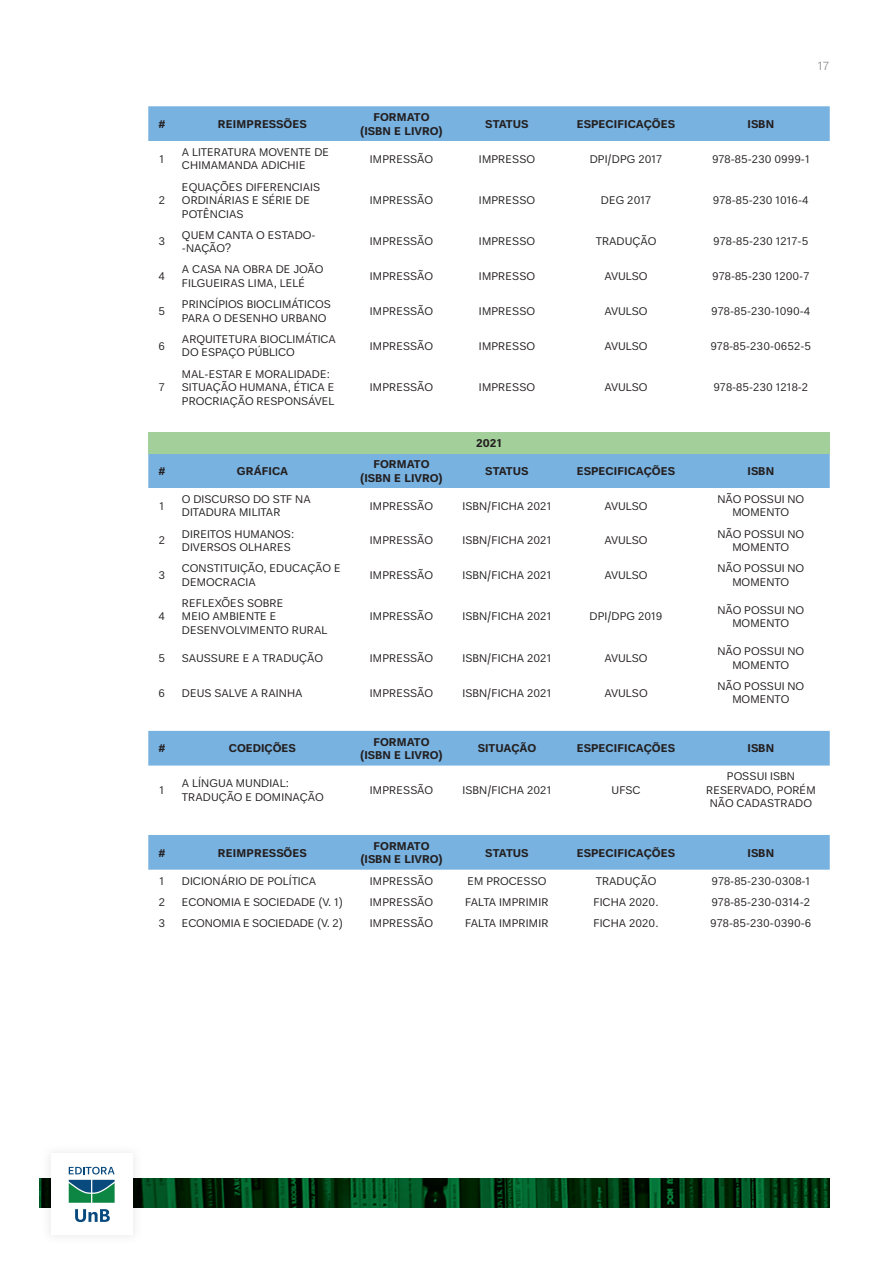
<style>
.page{position:relative;width:893px;height:1263px;background:#fff}
.page>*{position:absolute;margin:0;border:0;box-sizing:border-box;transform-origin:0 0}
.t1{font:12px "Un B Pro";color:#939598}
.t2{font:11.25px/13.5px "Un B Pro";color:#231f20}
.t3{font:700 11.25px/13.5px "Un B Pro";color:#231f20;text-align:center}
</style>
<div class="page">
<img style="left:39px;top:1178px;width:790px;height:30px">
<img style="left:41px;top:1152px;width:102px;height:85px">
<img style="left:41px;top:1178px;width:102px;height:1px">
<div style="left:51px;top:1154px;width:82px;height:81px;background:#fff"></div>
<svg style="left:69px;top:1167px;width:46px;height:7px"></svg>
<svg style="left:75px;top:1209px;width:35px;height:13px"></svg>
<svg style="left:69px;top:1180px;width:46px;height:23px"></svg>
<svg style="left:148px;top:106px;width:682px;height:764px"></svg>
<div style="left:148px;top:432px;width:682px;height:21px;background:#a3cf9a"></div>
<p class="t1" style="left:818px;top:58px;width:13px">17</p>
<p class="t3" style="left:159px;top:117px;width:8px">#</p>
<p class="t3" style="left:218px;top:117px;width:90px">REIMPRESSÕES</p>
<p class="t3" style="left:360px;top:110px;width:84px">FORMATO (ISBN E LIVRO)</p>
<p class="t3" style="left:485px;top:117px;width:45px">STATUS</p>
<p class="t3" style="left:577px;top:117px;width:100px">ESPECIFICAÇÕES</p>
<p class="t3" style="left:748px;top:117px;width:28px">ISBN</p>
<p class="t2" style="left:160px;top:152px;width:6px">1</p>
<p class="t2" style="left:182px;top:145px;width:149px">A LITERATURA MOVENTE DE<br>CHIMAMANDA ADICHIE</p>
<p class="t2" style="left:370px;top:152px;width:65px">IMPRESSÃO</p>
<p class="t2" style="left:479px;top:152px;width:58px">IMPRESSO</p>
<p class="t2" style="left:590px;top:152px;width:74px">DPI/DPG 2017</p>
<p class="t2" style="left:712px;top:152px;width:99px">978-85-230 0999-1</p>
<p class="t2" style="left:159px;top:193px;width:8px">2</p>
<p class="t2" style="left:182px;top:180px;width:140px">EQUAÇÕES DIFERENCIAIS<br>ORDINÁRIAS E SÉRIE DE<br>POTÊNCIAS</p>
<p class="t2" style="left:370px;top:193px;width:65px">IMPRESSÃO</p>
<p class="t2" style="left:479px;top:193px;width:58px">IMPRESSO</p>
<p class="t2" style="left:601px;top:193px;width:52px">DEG 2017</p>
<p class="t2" style="left:713px;top:193px;width:97px">978-85-230 1016-4</p>
<p class="t2" style="left:159px;top:235px;width:8px">3</p>
<p class="t2" style="left:182px;top:228px;width:135px">QUEM CANTA O ESTADO--NAÇÃO?</p>
<p class="t2" style="left:370px;top:235px;width:65px">IMPRESSÃO</p>
<p class="t2" style="left:479px;top:235px;width:58px">IMPRESSO</p>
<p class="t2" style="left:596px;top:235px;width:62px">TRADUÇÃO</p>
<p class="t2" style="left:713px;top:235px;width:97px">978-85-230 1217-5</p>
<p class="t2" style="left:159px;top:270px;width:8px">4</p>
<p class="t2" style="left:182px;top:263px;width:143px">A CASA NA OBRA DE JOÃO<br>FILGUEIRAS LIMA, LELÉ</p>
<p class="t2" style="left:370px;top:270px;width:65px">IMPRESSÃO</p>
<p class="t2" style="left:479px;top:270px;width:58px">IMPRESSO</p>
<p class="t2" style="left:604px;top:270px;width:45px">AVULSO</p>
<p class="t2" style="left:712px;top:270px;width:99px">978-85-230 1200-7</p>
<p class="t2" style="left:159px;top:304px;width:8px">5</p>
<p class="t2" style="left:182px;top:297px;width:150px">PRINCÍPIOS BIOCLIMÁTICOS<br>PARA O DESENHO URBANO</p>
<p class="t2" style="left:370px;top:304px;width:65px">IMPRESSÃO</p>
<p class="t2" style="left:479px;top:304px;width:58px">IMPRESSO</p>
<p class="t2" style="left:604px;top:304px;width:45px">AVULSO</p>
<p class="t2" style="left:711px;top:304px;width:101px">978-85-230-1090-4</p>
<p class="t2" style="left:159px;top:339px;width:8px">6</p>
<p class="t2" style="left:182px;top:332px;width:155px">ARQUITETURA BIOCLIMÁTICA<br>DO ESPAÇO PÚBLICO</p>
<p class="t2" style="left:370px;top:339px;width:65px">IMPRESSÃO</p>
<p class="t2" style="left:479px;top:339px;width:58px">IMPRESSO</p>
<p class="t2" style="left:604px;top:339px;width:45px">AVULSO</p>
<p class="t2" style="left:710px;top:339px;width:102px">978-85-230-0652-5</p>
<p class="t2" style="left:159px;top:380px;width:8px">7</p>
<p class="t2" style="left:182px;top:367px;width:154px">MAL-ESTAR E MORALIDADE:<br>SITUAÇÃO HUMANA, ÉTICA E<br>PROCRIAÇÃO RESPONSÁVEL</p>
<p class="t2" style="left:370px;top:380px;width:65px">IMPRESSÃO</p>
<p class="t2" style="left:479px;top:380px;width:58px">IMPRESSO</p>
<p class="t2" style="left:604px;top:380px;width:45px">AVULSO</p>
<p class="t2" style="left:713px;top:380px;width:96px">978-85-230 1218-2</p>
<p class="t3" style="left:476px;top:436px;width:27px">2021</p>
<p class="t3" style="left:159px;top:464px;width:8px">#</p>
<p class="t3" style="left:237px;top:464px;width:53px">GRÁFICA</p>
<p class="t3" style="left:360px;top:457px;width:84px">FORMATO (ISBN E LIVRO)</p>
<p class="t3" style="left:485px;top:464px;width:45px">STATUS</p>
<p class="t3" style="left:577px;top:464px;width:100px">ESPECIFICAÇÕES</p>
<p class="t3" style="left:748px;top:464px;width:28px">ISBN</p>
<p class="t2" style="left:160px;top:499px;width:6px">1</p>
<p class="t2" style="left:182px;top:492px;width:130px">O DISCURSO DO STF NA<br>DITADURA MILITAR</p>
<p class="t2" style="left:370px;top:499px;width:65px">IMPRESSÃO</p>
<p class="t2" style="left:463px;top:499px;width:90px">ISBN/FICHA 2021</p>
<p class="t2" style="left:604px;top:499px;width:45px">AVULSO</p>
<p class="t2" style="left:717px;top:492px;width:88px;text-align:center">NÃO POSSUI NO<br>MOMENTO</p>
<p class="t2" style="left:159px;top:534px;width:8px">2</p>
<p class="t2" style="left:182px;top:527px;width:114px">DIREITOS HUMANOS:<br>DIVERSOS OLHARES</p>
<p class="t2" style="left:370px;top:534px;width:65px">IMPRESSÃO</p>
<p class="t2" style="left:463px;top:534px;width:90px">ISBN/FICHA 2021</p>
<p class="t2" style="left:604px;top:534px;width:45px">AVULSO</p>
<p class="t2" style="left:717px;top:527px;width:88px;text-align:center">NÃO POSSUI NO<br>MOMENTO</p>
<p class="t2" style="left:159px;top:568px;width:8px">3</p>
<p class="t2" style="left:182px;top:562px;width:160px">CONSTITUIÇÃO, EDUCAÇÃO E<br>DEMOCRACIA</p>
<p class="t2" style="left:370px;top:568px;width:65px">IMPRESSÃO</p>
<p class="t2" style="left:463px;top:568px;width:90px">ISBN/FICHA 2021</p>
<p class="t2" style="left:604px;top:568px;width:45px">AVULSO</p>
<p class="t2" style="left:717px;top:562px;width:88px;text-align:center">NÃO POSSUI NO<br>MOMENTO</p>
<p class="t2" style="left:159px;top:610px;width:8px">4</p>
<p class="t2" style="left:182px;top:596px;width:147px">REFLEXÕES SOBRE<br>MEIO AMBIENTE E<br>DESENVOLVIMENTO RURAL</p>
<p class="t2" style="left:370px;top:610px;width:65px">IMPRESSÃO</p>
<p class="t2" style="left:463px;top:610px;width:90px">ISBN/FICHA 2021</p>
<p class="t2" style="left:590px;top:610px;width:74px">DPI/DPG 2019</p>
<p class="t2" style="left:717px;top:603px;width:88px;text-align:center">NÃO POSSUI NO<br>MOMENTO</p>
<p class="t2" style="left:159px;top:651px;width:8px">5</p>
<p class="t2" style="left:182px;top:651px;width:143px">SAUSSURE E A TRADUÇÃO</p>
<p class="t2" style="left:370px;top:651px;width:65px">IMPRESSÃO</p>
<p class="t2" style="left:463px;top:651px;width:90px">ISBN/FICHA 2021</p>
<p class="t2" style="left:604px;top:651px;width:45px">AVULSO</p>
<p class="t2" style="left:717px;top:644px;width:88px;text-align:center">NÃO POSSUI NO<br>MOMENTO</p>
<p class="t2" style="left:159px;top:686px;width:8px">6</p>
<p class="t2" style="left:182px;top:686px;width:122px">DEUS SALVE A RAINHA</p>
<p class="t2" style="left:370px;top:686px;width:65px">IMPRESSÃO</p>
<p class="t2" style="left:463px;top:686px;width:90px">ISBN/FICHA 2021</p>
<p class="t2" style="left:604px;top:686px;width:45px">AVULSO</p>
<p class="t2" style="left:717px;top:679px;width:88px;text-align:center">NÃO POSSUI NO<br>MOMENTO</p>
<p class="t3" style="left:159px;top:742px;width:8px">#</p>
<p class="t3" style="left:229px;top:742px;width:69px">COEDIÇÕES</p>
<p class="t3" style="left:360px;top:735px;width:84px">FORMATO (ISBN E LIVRO)</p>
<p class="t3" style="left:478px;top:742px;width:60px">SITUAÇÃO</p>
<p class="t3" style="left:577px;top:742px;width:100px">ESPECIFICAÇÕES</p>
<p class="t3" style="left:748px;top:742px;width:28px">ISBN</p>
<p class="t2" style="left:160px;top:783px;width:6px">1</p>
<p class="t2" style="left:182px;top:776px;width:143px">A LÍNGUA MUNDIAL:<br>TRADUÇÃO E DOMINAÇÃO</p>
<p class="t2" style="left:370px;top:783px;width:65px">IMPRESSÃO</p>
<p class="t2" style="left:463px;top:783px;width:90px">ISBN/FICHA 2021</p>
<p class="t2" style="left:611px;top:783px;width:31px">UFSC</p>
<p class="t2" style="left:706px;top:770px;width:111px;text-align:center">POSSUI ISBN<br>RESERVADO, PORÉM<br>NÃO CADASTRADO</p>
<p class="t3" style="left:159px;top:846px;width:8px">#</p>
<p class="t3" style="left:218px;top:846px;width:90px">REIMPRESSÕES</p>
<p class="t3" style="left:360px;top:839px;width:84px">FORMATO (ISBN E LIVRO)</p>
<p class="t3" style="left:485px;top:846px;width:45px">STATUS</p>
<p class="t3" style="left:577px;top:846px;width:100px">ESPECIFICAÇÕES</p>
<p class="t3" style="left:748px;top:846px;width:28px">ISBN</p>
<p class="t2" style="left:160px;top:874px;width:6px">1</p>
<p class="t2" style="left:182px;top:874px;width:136px">DICIONÁRIO DE POLÍTICA</p>
<p class="t2" style="left:370px;top:874px;width:65px">IMPRESSÃO</p>
<p class="t2" style="left:467px;top:874px;width:80px">EM PROCESSO</p>
<p class="t2" style="left:596px;top:874px;width:62px">TRADUÇÃO</p>
<p class="t2" style="left:711px;top:874px;width:100px">978-85-230-0308-1</p>
<p class="t2" style="left:159px;top:895px;width:8px">2</p>
<p class="t2" style="left:182px;top:895px;width:162px">ECONOMIA E SOCIEDADE (V. 1)</p>
<p class="t2" style="left:370px;top:895px;width:65px">IMPRESSÃO</p>
<p class="t2" style="left:465px;top:895px;width:85px">FALTA IMPRIMIR</p>
<p class="t2" style="left:594px;top:895px;width:66px">FICHA 2020.</p>
<p class="t2" style="left:711px;top:895px;width:100px">978-85-230-0314-2</p>
<p class="t2" style="left:159px;top:916px;width:8px">3</p>
<p class="t2" style="left:182px;top:916px;width:162px">ECONOMIA E SOCIEDADE (V. 2)</p>
<p class="t2" style="left:370px;top:916px;width:65px">IMPRESSÃO</p>
<p class="t2" style="left:465px;top:916px;width:85px">FALTA IMPRIMIR</p>
<p class="t2" style="left:594px;top:916px;width:66px">FICHA 2020.</p>
<p class="t2" style="left:710px;top:916px;width:103px">978-85-230-0390-6</p>
</div>
